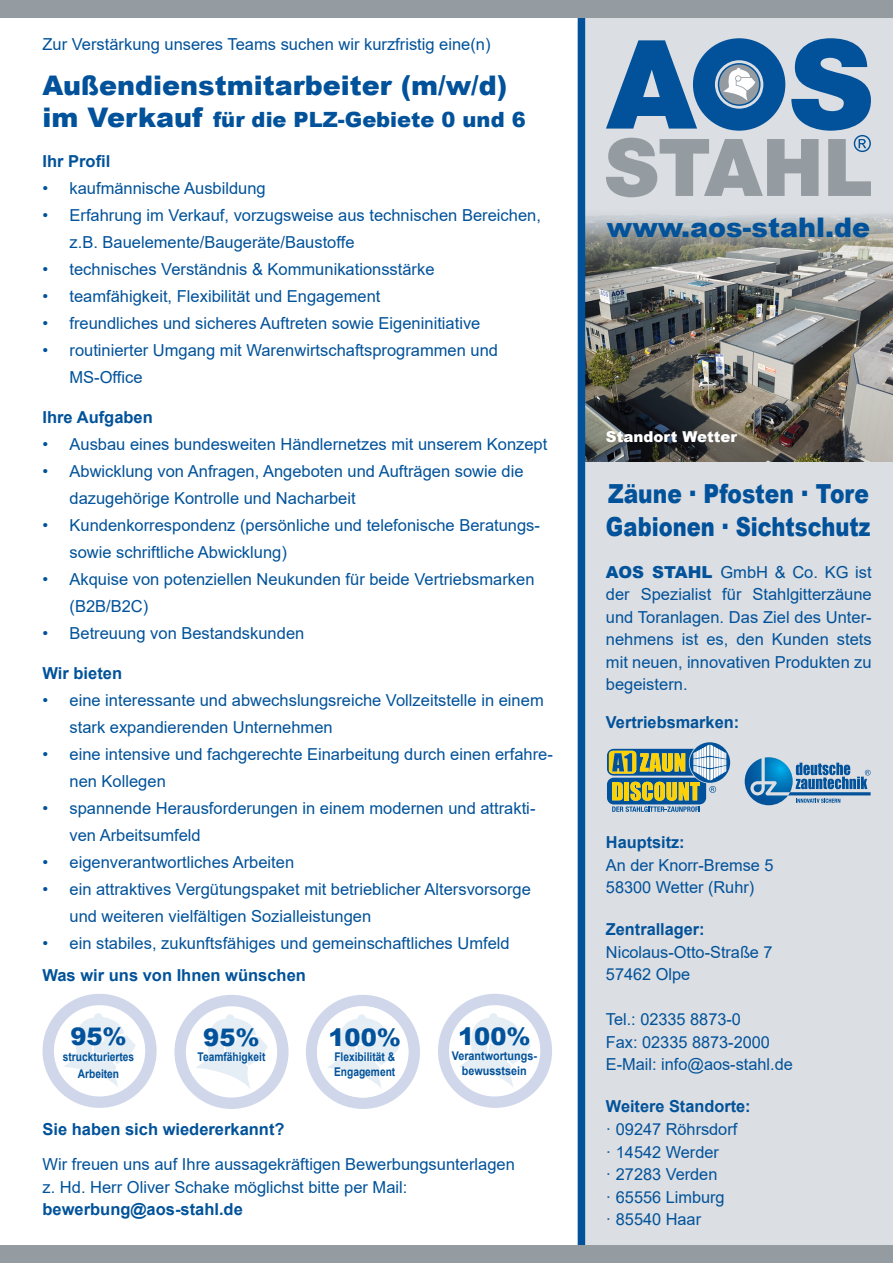
<style>
.page{position:relative;width:893px;height:1263px;background:#fff}
.page>*{position:absolute;margin:0;border:0;box-sizing:border-box;transform-origin:0 0}
.t1{font:900 27px "Arial";color:#01529a}
.t2{font:900 26.25px "Arial";color:#01529a;scale:.8 1}
.t3{font:900 26.25px "Arial";color:#01529a;scale:.83 1}
.t4{font:900 24.15px "Arial";color:#01529a}
.t5{font:900 21px "Arial";color:#01529a}
.t6{font:16.5px/27px "Arial";color:#01529a}
.t7{font:700 16.5px "Arial";color:#01529a}
.t8{font:900 15px "Arial";color:#fff}
.t9{font:700 12px/15px "Arial";color:#01529a;scale:.85 1}
.t10{font:700 12px/15px "Arial";color:#01529a;text-align:center;scale:.9 1}
.s1{font-size:27px}
.s2{font-weight:900}
</style>
<div class="page">
<div style="left:585px;top:11px;width:308px;height:1252px;background:#dbdee2"></div>
<svg style="left:606px;top:38px;width:265px;height:159px"></svg>
<svg style="left:607px;top:742px;width:123px;height:70px"></svg>
<svg style="left:745px;top:757px;width:126px;height:48px"></svg>
<img style="left:585px;top:209px;width:308px;height:252px">
<div style="left:578px;top:0;width:7px;height:1263px;background:#01529a"></div>
<div style="left:0;top:1246px;width:893px;height:17px;background:#959ca1"></div>
<div style="left:0;top:0;width:893px;height:17px;background:#959ca1"></div>
<div style="left:306px;top:995px;width:114px;height:114px;background:#d0d7ea;border-radius:50%"></div>
<div style="left:318px;top:1007px;width:90px;height:90px;background:#fff;border-radius:50%"></div>
<svg style="left:326px;top:1014px;width:73px;height:75px"></svg>
<div style="left:438px;top:994px;width:114px;height:114px;background:#d0d7ea;border-radius:50%"></div>
<div style="left:450px;top:1006px;width:90px;height:90px;background:#fff;border-radius:50%"></div>
<svg style="left:459px;top:1013px;width:72px;height:75px"></svg>
<div style="left:174px;top:995px;width:115px;height:114px;background:#d0d7ea;border-radius:50%"></div>
<div style="left:187px;top:1007px;width:89px;height:90px;background:#fff;border-radius:50%"></div>
<svg style="left:195px;top:1014px;width:73px;height:75px"></svg>
<div style="left:43px;top:994px;width:114px;height:114px;background:#d0d7ea;border-radius:50%"></div>
<div style="left:55px;top:1006px;width:89px;height:90px;background:#fff;border-radius:50%"></div>
<svg style="left:63px;top:1013px;width:73px;height:75px"></svg>
<p class="t6" style="left:43px;top:31px;width:450px">Zur Verstärkung unseres Teams suchen wir kurzfristig eine(n)</p>
<p class="t1" style="left:43px;top:65px;width:466px">Außendienstmitarbeiter (m/w/d)</p>
<p class="t5" style="left:43px;top:104px;width:485px"><span class="s1">im Verkauf</span> für die PLZ-Gebiete 0 und 6</p>
<p class="t7" style="left:43px;top:150px;width:69px">Ihr Profil</p>
<p class="t6" style="left:43px;top:175px;width:225px">• kaufmännische Ausbildung</p>
<p class="t6" style="left:70px;top:202px;width:473px;text-indent:-27px">• Erfahrung im Verkauf, vorzugsweise aus technischen Bereichen, z.B. Bauelemente/Baugeräte/Baustoffe</p>
<p class="t6" style="left:43px;top:256px;width:393px">• technisches Verständnis &amp; Kommunikationsstärke</p>
<p class="t6" style="left:43px;top:283px;width:339px">• teamfähigkeit, Flexibilität und Engagement</p>
<p class="t6" style="left:43px;top:310px;width:439px">• freundliches und sicheres Auftreten sowie Eigeninitiative</p>
<p class="t6" style="left:70px;top:337px;width:430px;text-indent:-27px">• routinierter Umgang mit Warenwirtschaftsprogrammen und<br>MS-Office</p>
<p class="t7" style="left:43px;top:406px;width:112px">Ihre Aufgaben</p>
<p class="t6" style="left:43px;top:431px;width:506px">• Ausbau eines bundesweiten Händlernetzes mit unserem Konzept</p>
<p class="t6" style="left:70px;top:458px;width:456px;text-indent:-27px">• Abwicklung von Anfragen, Angeboten und Aufträgen sowie die dazugehörige Kontrolle und Nacharbeit</p>
<p class="t6" style="left:70px;top:512px;width:472px;text-indent:-27px">• Kundenkorrespondenz (persönliche und telefonische Beratungs&shy;sowie schriftliche Abwicklung)</p>
<p class="t6" style="left:70px;top:566px;width:467px;text-indent:-27px">• Akquise von potenziellen Neukunden für beide Vertriebsmarken (B2B/B2C)</p>
<p class="t6" style="left:43px;top:620px;width:263px">• Betreuung von Bestandskunden</p>
<p class="t7" style="left:43px;top:661px;width:81px">Wir bieten</p>
<p class="t6" style="left:70px;top:687px;width:476px;text-indent:-27px">• eine interessante und abwechslungsreiche Vollzeitstelle in einem stark expandierenden Unternehmen</p>
<p class="t6" style="left:70px;top:741px;width:485px;text-indent:-27px">• eine intensive und fachgerechte Einarbeitung durch einen erfahre&shy;nen Kollegen</p>
<p class="t6" style="left:70px;top:795px;width:467px;text-indent:-27px">• spannende Herausforderungen in einem modernen und attrakti&shy;ven Arbeitsumfeld</p>
<p class="t6" style="left:43px;top:849px;width:253px">• eigenverantwortliches Arbeiten</p>
<p class="t6" style="left:70px;top:876px;width:463px;text-indent:-27px">• ein attraktives Vergütungspaket mit betrieblicher Altersvorsorge und weiteren vielfältigen Sozialleistungen</p>
<p class="t6" style="left:43px;top:930px;width:469px">• ein stabiles, zukunftsfähiges und gemeinschaftliches Umfeld</p>
<p class="t7" style="left:43px;top:963px;width:265px">Was wir uns von Ihnen wünschen</p>
<p class="t4" style="left:70px;top:1019px;width:58px">95%</p>
<p class="t9" style="left:63px;top:1049px;width:86px;line-height:16.5px;text-align:center">struckturiertes<br>Arbeiten</p>
<p class="t4" style="left:203px;top:1020px;width:58px">95%</p>
<p class="t9" style="left:198px;top:1049px;width:81px">Teamfähigkeit</p>
<p class="t4" style="left:328px;top:1020px;width:74px">100%</p>
<p class="t9" style="left:334px;top:1049px;width:74px">Flexibilität &amp;<br>Engagement</p>
<p class="t4" style="left:458px;top:1019px;width:74px">100%</p>
<p class="t10" style="left:452px;top:1049px;width:96px">Verantwortungs&shy;bewusstsein</p>
<p class="t7" style="left:43px;top:1117px;width:244px">Sie haben sich wiedererkannt?</p>
<p class="t6" style="left:43px;top:1151px;width:474px">Wir freuen uns auf Ihre aussagekräftigen Bewerbungsunterlagen</p>
<p class="t6" style="left:43px;top:1173px;width:366px">z. Hd. Herr Oliver Schake möglichst bitte per Mail:</p>
<p class="t7" style="left:43px;top:1198px;width:202px">bewerbung@aos-stahl.de</p>
<p class="t1" style="left:607px;top:208px;width:265px">www.aos-stahl.de</p>
<p class="t8" style="left:606px;top:426px;width:133px">Standort Wetter</p>
<p class="t3" style="left:608px;top:474px;width:316px">Zäune · Pfosten · Tore</p>
<p class="t2" style="left:606px;top:507px;width:332px">Gabionen · Sichtschutz</p>
<p class="t6" style="left:606px;top:560px;width:267px;line-height:22.5px;text-align:justify"><span class="s2">AOS STAHL</span> GmbH &amp; Co. KG ist der Spezialist für Stahlgitterzäune und Toranlagen. Das Ziel des Unter&shy;nehmens ist es, den Kunden stets mit neuen, innovativen Produkten zu begeistern.</p>
<p class="t7" style="left:606px;top:710px;width:135px">Vertriebsmarken:</p>
<p class="t7" style="left:606px;top:831px;width:80px">Hauptsitz:</p>
<p class="t6" style="left:606px;top:851px;width:169px">An der Knorr-Bremse 5</p>
<p class="t6" style="left:606px;top:874px;width:150px">58300 Wetter (Ruhr)</p>
<p class="t7" style="left:606px;top:918px;width:100px">Zentrallager:</p>
<p class="t6" style="left:606px;top:938px;width:168px">Nicolaus-Otto-Straße 7</p>
<p class="t6" style="left:606px;top:961px;width:86px">57462 Olpe</p>
<p class="t6" style="left:606px;top:1006px;width:137px">Tel.: 02335 8873-0</p>
<p class="t6" style="left:606px;top:1028px;width:166px">Fax: 02335 8873-2000</p>
<p class="t6" style="left:606px;top:1051px;width:188px">E-Mail: info@aos-stahl.de</p>
<p class="t7" style="left:606px;top:1095px;width:146px">Weitere Standorte:</p>
<p class="t6" style="left:606px;top:1115px;width:133px">· 09247 Röhrsdorf</p>
<p class="t6" style="left:606px;top:1138px;width:114px">· 14542 Werder</p>
<p class="t6" style="left:606px;top:1160px;width:113px">· 27283 Verden</p>
<p class="t6" style="left:606px;top:1183px;width:120px">· 65556 Limburg</p>
<p class="t6" style="left:606px;top:1205px;width:97px">· 85540 Haar</p>
</div>
